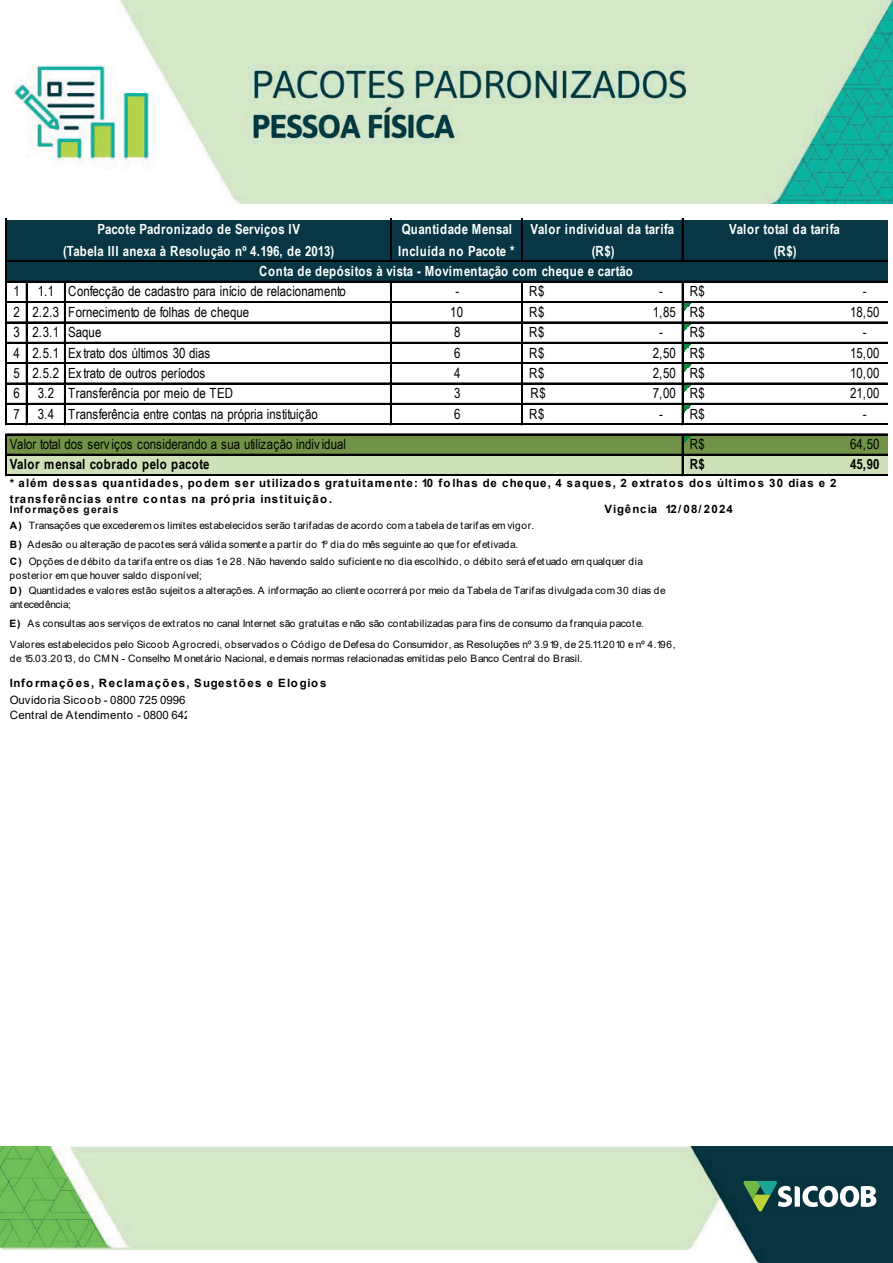
<style>
.page{position:relative;width:893px;height:1263px;background:#fff}
.page>*{position:absolute;margin:0;border:0;box-sizing:border-box;transform-origin:0 0}
.t1{font:13.95px/20.4px "Arial Narrow";color:#000001}
.t2{font:700 13.95px/21.6px "Arial Narrow";color:#fff;text-align:center}
.t3{font:700 13.95px/21.6px "Arial Narrow";letter-spacing:.045em;color:#fff}
.t4{font:700 13.95px "Arial Narrow";letter-spacing:.02em;color:#fff}
.t5{font:700 13.95px "Arial Narrow";letter-spacing:.045em;color:#000001}
.t6{font:700 13.95px "Arial Narrow";color:#000001}
.t7{font:700 11.4px/15.3px "Arial";letter-spacing:.11em;color:#000001}
.t8{font:11.4px/15.3px "Arial";color:#000001}
.t9{font:10.2px/14px "Arial";letter-spacing:.025em;color:#000001}
.t10{font:700 10.2px "Arial";letter-spacing:.095em;color:#000001}
.s1{font-weight:700}
</style>
<div class="page">
<img style="left:13px;top:0;width:880px;height:203px">
<div style="left:7px;top:220px;width:880px;height:62px;background:#083644"></div>
<div style="left:7px;top:434px;width:880px;height:21px;background:#709347"></div>
<div style="left:7px;top:454px;width:880px;height:22px;background:#cee1b9"></div>
<svg style="left:683px;top:405px;width:8px;height:7px"></svg>
<svg style="left:683px;top:435px;width:8px;height:8px"></svg>
<svg style="left:683px;top:384px;width:8px;height:8px"></svg>
<svg style="left:683px;top:303px;width:8px;height:7px"></svg>
<svg style="left:683px;top:323px;width:8px;height:8px"></svg>
<svg style="left:683px;top:344px;width:8px;height:7px"></svg>
<svg style="left:683px;top:364px;width:8px;height:7px"></svg>
<hr style="left:390px;top:219px;width:2px;height:43px;background:#000001">
<hr style="left:521px;top:219px;width:1px;height:43px;background:#000001">
<hr style="left:522px;top:219px;width:1px;height:43px;background:#000001">
<hr style="left:682px;top:219px;width:1px;height:43px;background:#000001">
<hr style="left:6px;top:219px;width:1px;height:206px;background:#000001">
<hr style="left:682px;top:282px;width:1px;height:143px;background:#000001">
<hr style="left:6px;top:434px;width:1px;height:42px;background:#000001">
<hr style="left:390px;top:282px;width:2px;height:143px;background:#000001">
<hr style="left:521px;top:282px;width:1px;height:143px;background:#000001">
<hr style="left:522px;top:282px;width:1px;height:143px;background:#000001">
<hr style="left:682px;top:435px;width:1px;height:41px;background:#000001">
<hr style="left:26px;top:282px;width:1px;height:143px;background:#000001">
<hr style="left:64px;top:282px;width:2px;height:143px;background:#000001">
<hr style="left:7px;top:261px;width:880px;height:1px;background:#000001">
<hr style="left:7px;top:281px;width:880px;height:1px;background:#000001">
<hr style="left:7px;top:301px;width:880px;height:1px;background:#000001">
<hr style="left:7px;top:302px;width:880px;height:1px;background:#000001">
<hr style="left:7px;top:322px;width:880px;height:1px;background:#000001">
<hr style="left:7px;top:342px;width:880px;height:2px;background:#000001">
<hr style="left:7px;top:362px;width:880px;height:1px;background:#000001">
<hr style="left:7px;top:363px;width:880px;height:1px;background:#000001">
<hr style="left:7px;top:383px;width:880px;height:1px;background:#000001">
<hr style="left:7px;top:403px;width:880px;height:2px;background:#000001">
<hr style="left:7px;top:423px;width:880px;height:1px;background:#000001">
<hr style="left:7px;top:424px;width:880px;height:1px;background:#000001">
<hr style="left:7px;top:434px;width:880px;height:1px;background:#000001">
<hr style="left:7px;top:454px;width:880px;height:1px;background:#000001">
<hr style="left:7px;top:474px;width:880px;height:1px;background:#000001">
<hr style="left:7px;top:475px;width:880px;height:1px;background:#000001">
<img style="left:0;top:1146px;width:893px;height:117px">
<div style="left:748px;top:1176px;width:110px;height:35px;background:#07333f"></div>
<svg style="left:743px;top:1181px;width:133px;height:30px"></svg>
<h1 class="t2" style="left:63px;top:218px;width:273px">Pacote Padronizado de Serviços IV<br>(Tabela III anexa à Resolução nº 4.196, de 2013)</h1>
<h1 class="t3" style="left:398px;top:218px;width:118px">Quantidade Mensal<br>Incluída no Pacote *</h1>
<h1 class="t3" style="left:531px;top:218px;width:145px;text-align:center">Valor individual da tarifa (R$)</h1>
<h1 class="t4" style="left:259px;top:261px;width:375px">Conta de depósitos à vista - Movimentação com cheque e cartão</h1>
<h1 class="t2" style="left:729px;top:218px;width:112px">Valor total da tarifa (R$)</h1>
<h1 class="t1" style="left:13px;top:281px;width:47px;text-indent:24px">1.1<br>2 2.2.3<br>3 2.3.1<br>4 2.5.1<br>5 2.5.2<br>6</h1>
<h1 class="t1" style="left:13px;top:281px;width:8px">1</h1>
<h1 class="t1" style="left:38px;top:383px;width:18px">3.2</h1>
<h1 class="t1" style="left:68px;top:281px;width:279px">Confecção de cadastro para início de relacionamento</h1>
<h1 class="t1" style="left:68px;top:301px;width:182px">Fornecimento de folhas de cheque<br>Saque<br>Ex trato dos últimos 30 dias<br>Ex trato de outros períodos</h1>
<h1 class="t1" style="left:68px;top:383px;width:166px">Transferência por meio de TED</h1>
<h1 class="t1" style="left:450px;top:281px;width:14px;text-align:center">-<br>10<br>8</h1>
<h1 class="t1" style="left:454px;top:342px;width:8px">6<br>4</h1>
<h1 class="t1" style="left:529px;top:281px;width:17px">R$</h1>
<h1 class="t1" style="left:659px;top:281px;width:5px">-</h1>
<h1 class="t1" style="left:529px;top:301px;width:17px">R$</h1>
<h1 class="t1" style="left:653px;top:301px;width:24px">1,85</h1>
<h1 class="t1" style="left:529px;top:322px;width:17px">R$</h1>
<h1 class="t1" style="left:659px;top:322px;width:5px">-</h1>
<h1 class="t1" style="left:529px;top:342px;width:17px">R$</h1>
<h1 class="t1" style="left:653px;top:342px;width:24px">2,50</h1>
<h1 class="t1" style="left:529px;top:362px;width:17px">R$</h1>
<h1 class="t1" style="left:653px;top:362px;width:24px">2,50</h1>
<h1 class="t1" style="left:690px;top:281px;width:17px">R$</h1>
<h1 class="t1" style="left:863px;top:281px;width:5px">-</h1>
<h1 class="t1" style="left:690px;top:301px;width:17px">R$</h1>
<h1 class="t1" style="left:850px;top:301px;width:31px">18,50</h1>
<h1 class="t1" style="left:690px;top:322px;width:17px">R$</h1>
<h1 class="t1" style="left:863px;top:322px;width:5px">-</h1>
<h1 class="t1" style="left:690px;top:342px;width:17px">R$</h1>
<h1 class="t1" style="left:850px;top:342px;width:31px">15,00</h1>
<h1 class="t1" style="left:690px;top:362px;width:17px">R$</h1>
<h1 class="t1" style="left:850px;top:362px;width:31px">10,00</h1>
<h1 class="t1" style="left:454px;top:383px;width:8px">3</h1>
<h1 class="t1" style="left:530px;top:383px;width:17px">R$</h1>
<h1 class="t1" style="left:653px;top:383px;width:54px">7,00 R$</h1>
<h1 class="t1" style="left:850px;top:383px;width:31px">21,00</h1>
<h1 class="t1" style="left:13px;top:403px;width:8px">7</h1>
<h1 class="t1" style="left:38px;top:403px;width:18px">3.4</h1>
<h1 class="t1" style="left:68px;top:403px;width:251px">Transferência entre contas na própria instituição</h1>
<h1 class="t1" style="left:10px;top:433px;width:338px">Valor total dos serv iços considerando a sua utilização indiv idual</h1>
<h1 class="t1" style="left:454px;top:403px;width:8px">6</h1>
<h1 class="t1" style="left:529px;top:403px;width:17px">R$</h1>
<h1 class="t1" style="left:659px;top:403px;width:5px">-</h1>
<h1 class="t1" style="left:690px;top:403px;width:17px">R$</h1>
<h1 class="t1" style="left:863px;top:403px;width:5px">-</h1>
<h1 class="t1" style="left:690px;top:433px;width:17px">R$</h1>
<h1 class="t1" style="left:850px;top:433px;width:31px">64,50</h1>
<h1 class="t5" style="left:10px;top:454px;width:201px">Valor mensal cobrado pelo pacote</h1>
<h1 class="t6" style="left:690px;top:454px;width:17px">R$</h1>
<h1 class="t6" style="left:850px;top:454px;width:31px">45,90</h1>
<p class="t7" style="left:10px;top:476px;width:828px">* além dessas quantidades, podem ser utilizados gratuitamente: 10 folhas de cheque, 4 saques, 2 extratos dos últimos 30 dias e 2 transferências entre contas na própria instituição.</p>
<p class="t7" style="left:604px;top:501px;width:130px">Vigência 12/08/2024</p>
<p class="t10" style="left:10px;top:502px;width:110px">Informações gerais</p>
<p class="t9" style="left:10px;top:516px;width:526px;line-height:19px"><span class="s1">A )</span> Transações que excederem os limites estabelecidos serão tarifadas de acordo com a tabela de tarifas em vigor.<br><span class="s1">B)</span> Adesão ou alteração de pacotes será válida somente a partir do 1º dia do mês seguinte ao que for efetivada.</p>
<p class="t9" style="left:10px;top:554px;width:635px"><span class="s1">C)</span> Opções de débito da tarifa entre os dias 1e 28. Não havendo saldo suficiente no dia escolhido, o débito será efetuado emqualquer dia posterior em que houver saldo disponível;</p>
<p class="t9" style="left:10px;top:583px;width:658px"><span class="s1">D )</span> Quantidades e valores estão sujeitos a alterações. A informação ao cliente ocorrerá por meio da Tabela de Tarifas divulgada com 30 dias de antecedência;</p>
<p class="t9" style="left:10px;top:613px;width:667px;line-height:20.4px"><span class="s1">E)</span> As consultas aos serviços de extratos no canal Internet são gratuitas e não são contabilizadas para fins de consumo da franquia pacote.<br>Valores estabelecidos pelo Sicoob Agrocredi, observados o Código de Defesa do Consumidor, as Resoluções nº 3.919, de 25.11.2010 e nº 4.196,</p>
<p class="t9" style="left:10px;top:651px;width:575px">de 15.03.2013, do CM N - Conselho M onetário Nacional, e demais normas relacionadas emitidas pelo Banco Central do Brasil.</p>
<p class="t7" style="left:10px;top:675px;width:318px">Informações, Reclamações, Sugestões e Elogios</p>
<p class="t8" style="left:10px;top:692px;width:204px">Ouvidoria Sicoob - 0800 725 0996<br>Central de Atendimento - 0800 642 000</p>
</div>
